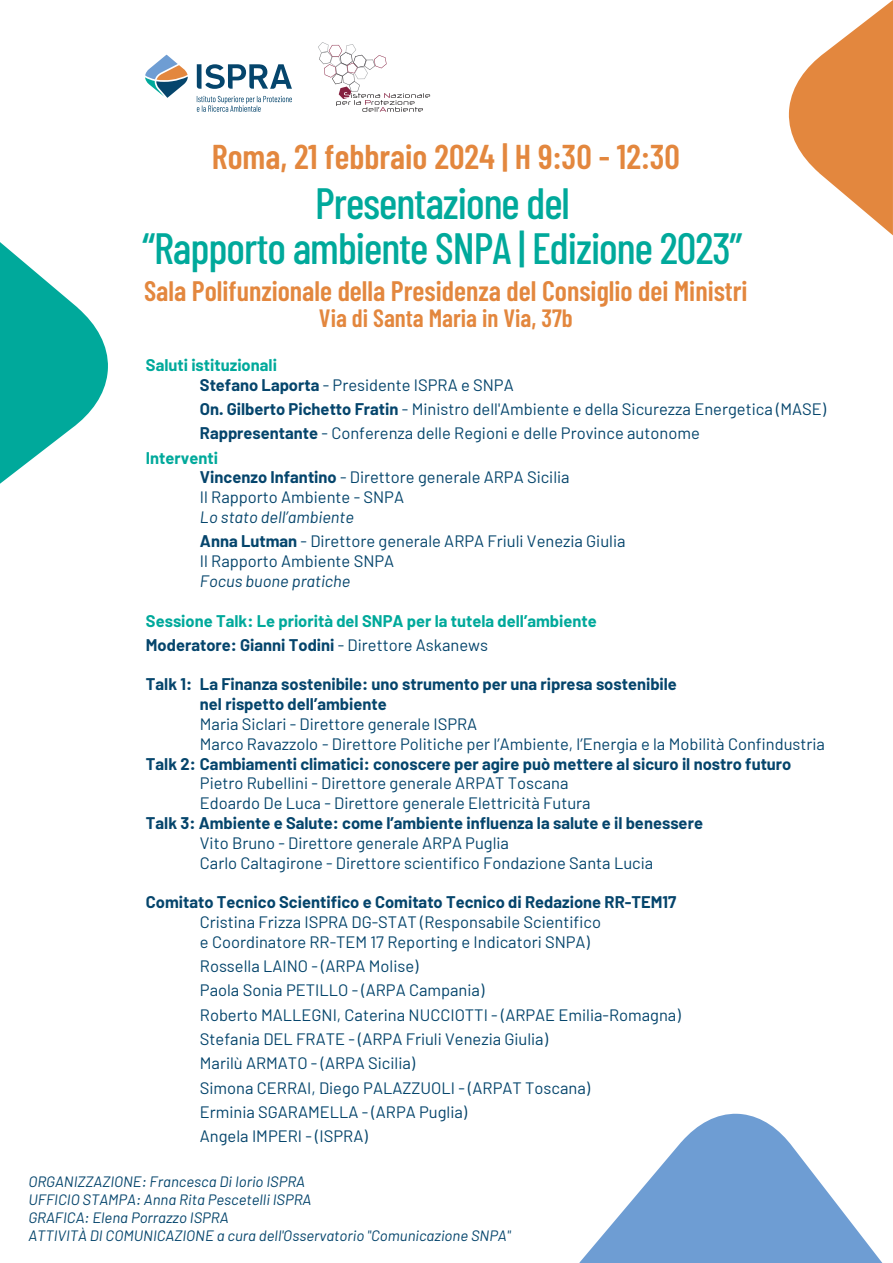
<style>
.page{position:relative;width:893px;height:1263px;background:#fff}
.page>*{position:absolute;margin:0;border:0;box-sizing:border-box;transform-origin:0 0}
.t1{font:500 43.8px/45.3px "Barlow Condensed";letter-spacing:-.025em;color:#00a99b;text-align:center}
.t2{font:600 34.35px "Barlow Condensed";color:#e3873e}
.t3{font:600 28.05px "Barlow Condensed";color:#e3873e}
.t4{font:600 25.05px "Barlow Condensed";color:#e3873e}
.t5{font:16.5px/24.3px "Barlow";color:#05456c}
.t6{font:700 16.5px/19.8px "Barlow";color:#05456c}
.t7{font:700 16.5px/24.3px "Barlow";color:#00a99b}
.t8{font:italic 16.5px "Barlow";color:#05456c}
.t9{font:italic 15px/18px "Barlow";color:#05456c}
.s1{font-weight:700;color:#00a99b}
.s2{font-weight:700}
.s3{font-style:italic}
.s4{color:#05456c}
.s5{font-weight:400;color:#05456c}
</style>
<div class="page">
<svg style="left:579px;top:1113px;width:304px;height:150px;fill:#6e9dd3"></svg>
<svg style="left:1px;top:243px;width:107px;height:240px"></svg>
<svg style="left:197px;top:64px;width:95px;height:25px"></svg>
<svg style="left:145px;top:55px;width:43px;height:43px"></svg>
<svg style="left:197px;top:96px;width:95px;height:16px"></svg>
<svg style="left:318px;top:42px;width:112px;height:70px"></svg>
<svg style="left:788px;top:0;width:105px;height:235px"></svg>
<h2 class="t2" style="left:212px;top:132px;width:470px">Roma, 21 febbraio 2024 | H 9:30 - 12:30</h2>
<h1 class="t1" style="left:143px;top:177px;width:601px">Presentazione del<br>“Rapporto ambiente SNPA | Edizione 2023”</h1>
<h3 class="t3" style="left:144px;top:270px;width:605px">Sala Polifunzionale della Presidenza del Consiglio dei Ministri</h3>
<h3 class="t4" style="left:319px;top:300px;width:255px">Via di Santa Maria in Via, 37b</h3>
<p class="t5" style="left:200px;top:355px;width:315px;line-height:19.8px;text-indent:-54px"><span class="s1">Saluti istituzionali<br></span><span class="s2">Stefano Laporta</span> - Presidente ISPRA e SNPA</p>
<p class="t5" style="left:200px;top:396px;width:628px"><span class="s2">On. Gilberto Pichetto Fratin</span> - Ministro dell'Ambiente e della Sicurezza Energetica (MASE)</p>
<p class="t5" style="left:200px;top:421px;width:501px"><span class="s2">Rappresentante</span> - Conferenza delle Regioni e delle Province autonome</p>
<p class="t7" style="left:146px;top:445px;width:74px">Interventi</p>
<p class="t5" style="left:200px;top:467px;width:371px;line-height:19.8px"><span class="s2">Vincenzo Infantino</span> - Direttore generale ARPA Sicilia<br>Il Rapporto Ambiente - SNPA</p>
<p class="t5" style="left:200px;top:504px;width:427px"><span class="s3">Lo stato dell’ambiente<br></span><span class="s2">Anna Lutman</span> - Direttore generale ARPA Friuli Venezia Giulia</p>
<p class="t5" style="left:200px;top:549px;width:196px">Il Rapporto Ambiente SNPA</p>
<p class="t8" style="left:200px;top:571px;width:152px">Focus buone pratiche</p>
<p class="t7" style="left:146px;top:608px;width:452px">Sessione Talk: Le priorità del SNPA per la tutela dell’ambiente<br><span class="s4">Moderatore: Gianni Todini</span> <span class="s5">- Direttore Askanews</span></p>
<p class="t6" style="left:200px;top:674px;width:479px;text-indent:-54px">Talk 1: La Finanza sostenibile: uno strumento per una ripresa sostenibile nel rispetto dell’ambiente</p>
<p class="t5" style="left:200px;top:714px;width:627px;line-height:19.8px">Maria Siclari - Direttore generale ISPRA<br>Marco Ravazzolo - Direttore Politiche per l’Ambiente, l’Energia e la Mobilità Confindustria</p>
<p class="t6" style="left:146px;top:754px;width:647px">Talk 2: Cambiamenti climatici: conoscere per agire può mettere al sicuro il nostro futuro</p>
<p class="t5" style="left:200px;top:773px;width:392px;line-height:19.8px">Pietro Rubellini - Direttore generale ARPAT Toscana<br>Edoardo De Luca - Direttore generale Elettricità Futura</p>
<p class="t6" style="left:146px;top:813px;width:559px">Talk 3: Ambiente e Salute: come l’ambiente influenza la salute e il benessere</p>
<p class="t5" style="left:200px;top:832px;width:455px;line-height:19.8px">Vito Bruno - Direttore generale ARPA Puglia<br>Carlo Caltagirone - Direttore scientifico Fondazione Santa Lucia</p>
<p class="t6" style="left:146px;top:892px;width:532px">Comitato Tecnico Scientifico e Comitato Tecnico di Redazione RR-TEM17</p>
<p class="t5" style="left:200px;top:912px;width:403px;line-height:19.8px">Cristina Frizza ISPRA DG-STAT (Responsabile Scientifico e Coordinatore RR-TEM 17 Reporting e Indicatori SNPA)</p>
<p class="t5" style="left:200px;top:954px;width:482px">Rossella LAINO - (ARPA Molise)<br>Paola Sonia PETILLO - (ARPA Campania)<br>Roberto MALLEGNI, Caterina NUCCIOTTI - (ARPAE Emilia-Romagna)<br>Stefania DEL FRATE - (ARPA Friuli Venezia Giulia)<br>Marilù ARMATO - (ARPA Sicilia)<br>Simona CERRAI, Diego PALAZZUOLI - (ARPAT Toscana)<br>Erminia SGARAMELLA - (ARPA Puglia)<br>Angela IMPERI - (ISPRA)</p>
<p class="t9" style="left:28px;top:1172px;width:484px">ORGANIZZAZIONE: Francesca Di Iorio ISPRA<br>UFFICIO STAMPA: Anna Rita Pescetelli ISPRA<br>GRAFICA: Elena Porrazzo ISPRA<br>ATTIVITÀ DI COMUNICAZIONE a cura dell'Osservatorio "Comunicazione SNPA"</p>
</div>
